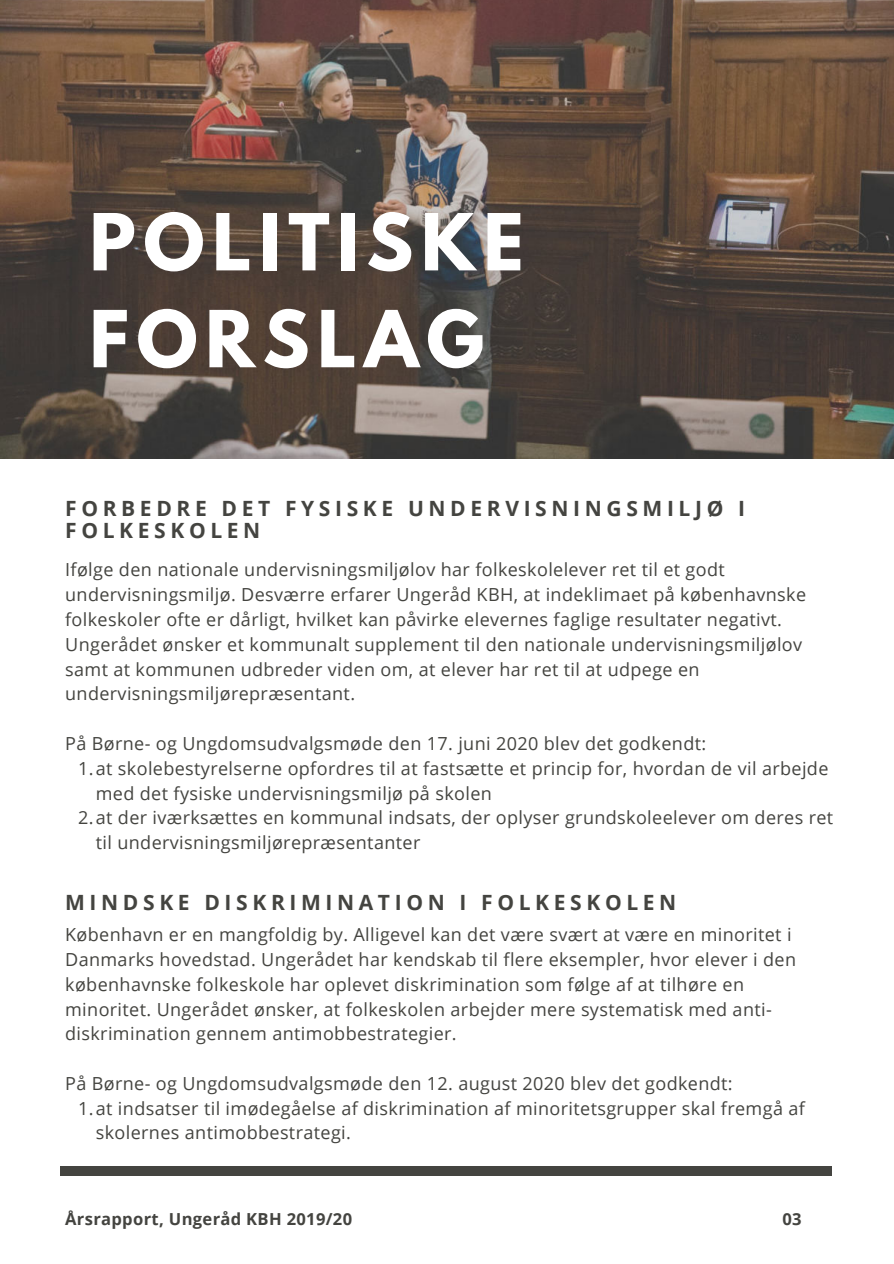
<style>
.page{position:relative;width:894px;height:1264px;background:#fff}
.page>*{position:absolute;margin:0;border:0;box-sizing:border-box;transform-origin:0 0}
.t1{font:700 69.6px/96.9px "League Spartan";letter-spacing:.11em;color:#fff}
.t2{font:700 21px/22.5px "Open Sans";letter-spacing:.22em;color:#444440}
.t3{font:18px/24.8px "Open Sans";letter-spacing:.02em;color:#444440}
.t4{font:700 16.5px "Open Sans";letter-spacing:.02em;color:#444440}
</style>
<div class="page">
<img style="left:0;top:0;width:893px;height:459px">
<div style="left:60px;top:1165px;width:772px;height:9px;background:#444440"></div>
<h1 class="t1" style="left:89px;top:193px;width:435px">POLITISKE<br>FORSLAG</h1>
<p class="t2" style="left:65px;top:496px;width:681px">FORBEDRE DET FYSISKE UNDERVISNINGSMILJØ I<br>FOLKESKOLEN</p>
<p class="t3" style="left:65px;top:557px;width:742px">Ifølge den nationale undervisningsmiljølov har folkeskolelever ret til et godt undervisningsmiljø. Desværre erfarer Ungeråd KBH, at indeklimaet på københavnske folkeskoler ofte er dårligt, hvilket kan påvirke elevernes faglige resultater negativt.<br>Ungerådet ønsker et kommunalt supplement til den nationale undervisningsmiljølov samt at kommunen udbreder viden om, at elever har ret til at udpege en undervisningsmiljørepræsentant.</p>
<p class="t3" style="left:65px;top:730px;width:642px">På Børne- og Ungdomsudvalgsmøde den 17. juni 2020 blev det godkendt:</p>
<p class="t3" style="left:78px;top:755px;width:751px">1.at skolebestyrelserne opfordres til at fastsætte et princip for, hvordan de vil arbejde</p>
<p class="t3" style="left:96px;top:780px;width:397px">med det fysiske undervisningsmiljø på skolen</p>
<p class="t3" style="left:78px;top:805px;width:756px">2.at der iværksættes en kommunal indsats, der oplyser grundskoleelever om deres ret</p>
<p class="t3" style="left:96px;top:829px;width:326px">til undervisningsmiljørepræsentanter</p>
<p class="t2" style="left:65px;top:890px;width:612px">MINDSKE DISKRIMINATION I FOLKESKOLEN</p>
<p class="t3" style="left:65px;top:921px;width:732px">København er en mangfoldig by. Alligevel kan det være svært at være en minoritet i Danmarks hovedstad. Ungerådet har kendskab til flere eksempler, hvor elever i den københavnske folkeskole har oplevet diskrimination som følge af at tilhøre en minoritet. Ungerådet ønsker, at folkeskolen arbejder mere systematisk med anti&shy;diskrimination gennem antimobbestrategier.</p>
<p class="t3" style="left:65px;top:1070px;width:668px">På Børne- og Ungdomsudvalgsmøde den 12. august 2020 blev det godkendt:</p>
<p class="t3" style="left:96px;top:1095px;width:710px;text-indent:-18px">1.at indsatser til imødegåelse af diskrimination af minoritetsgrupper skal fremgå af skolernes antimobbestrategi.</p>
<p class="t4" style="left:65px;top:1206px;width:288px">Årsrapport, Ungeråd KBH 2019/20</p>
<p class="t4" style="left:782px;top:1206px;width:21px">03</p>
</div>
